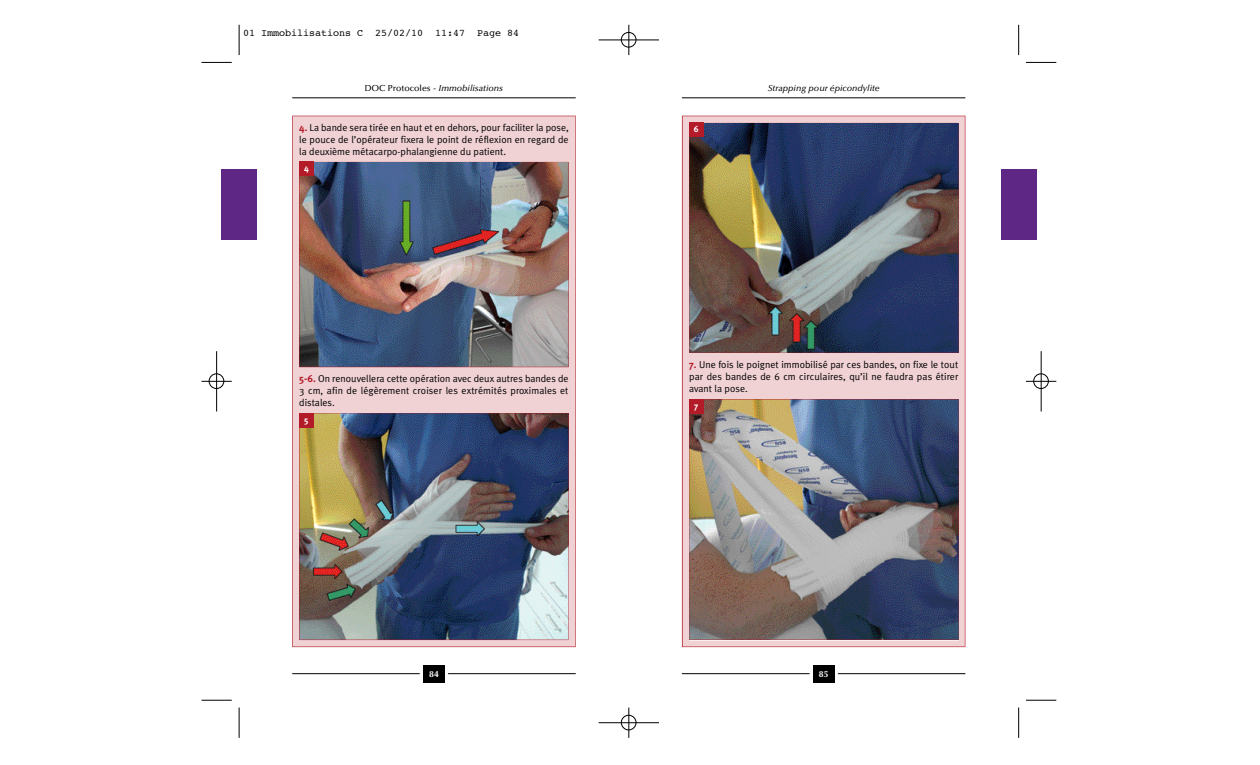
<style>
.page{position:relative;width:1260px;height:765px;background:#fff}
.page>*{position:absolute;margin:0;border:0;box-sizing:border-box;transform-origin:0 0}
.t1{font:10px/12px "Meta Plus Normal";letter-spacing:.005em;color:#000;text-align:justify}
.t2{font:10px "Courier";letter-spacing:-.005em;color:#000}
.t3{font:italic 500 8.75px "Optima";color:#000}
.t4{font:700 8.75px "Optima";color:#fff}
.t5{font:700 8.75px "Meta Plus";color:#fff}
.s1{font-style:normal}
.s2{font-family:"Meta Plus";font-weight:700;color:#b21b27}
</style>
<div class="page">
<div style="left:423px;top:665px;width:22px;height:18px;background:#000"></div>
<div style="left:813px;top:665px;width:21px;height:18px;background:#000"></div>
<hr style="left:292px;top:98px;width:284px;height:1px;background:#000">
<hr style="left:682px;top:98px;width:283px;height:1px;background:#000">
<hr style="left:448px;top:673px;width:128px;height:1px;background:#000">
<hr style="left:292px;top:673px;width:128px;height:1px;background:#000">
<hr style="left:838px;top:673px;width:127px;height:1px;background:#000">
<hr style="left:682px;top:673px;width:128px;height:1px;background:#000">
<div style="left:221px;top:169px;width:36px;height:71px;background:#5e2785"></div>
<div style="left:1001px;top:169px;width:35px;height:71px;background:#5e2785"></div>
<svg style="left:292px;top:116px;width:284px;height:531px;background:#eecbce"></svg>
<svg style="left:682px;top:116px;width:283px;height:531px;background:#ebc8cc"></svg>
<img style="left:299px;top:162px;width:270px;height:205px">
<div style="left:299px;top:162px;width:15px;height:14px;background:#b21b27"></div>
<img style="left:689px;top:399px;width:269px;height:241px">
<div style="left:689px;top:399px;width:14px;height:14px;background:#b21b27"></div>
<img style="left:299px;top:413px;width:270px;height:227px">
<div style="left:299px;top:413px;width:15px;height:14px;background:#b21b27"></div>
<img style="left:689px;top:123px;width:269px;height:230px">
<div style="left:689px;top:123px;width:14px;height:14px;background:#b21b27"></div>
<hr style="left:201px;top:62px;width:31px;height:1px;background:#000">
<hr style="left:239px;top:25px;width:1px;height:30px;background:#000">
<hr style="left:1026px;top:62px;width:30px;height:1px;background:#000">
<hr style="left:1018px;top:25px;width:1px;height:30px;background:#000">
<hr style="left:201px;top:700px;width:31px;height:1px;background:#000">
<hr style="left:239px;top:708px;width:1px;height:30px;background:#000">
<hr style="left:1026px;top:700px;width:30px;height:1px;background:#000">
<hr style="left:1018px;top:708px;width:1px;height:30px;background:#000">
<hr style="left:599px;top:40px;width:60px;height:1px;background:#000">
<hr style="left:629px;top:25px;width:1px;height:30px;background:#000">
<svg style="left:620px;top:32px;width:17px;height:16px"></svg>
<hr style="left:599px;top:723px;width:60px;height:1px;background:#000">
<hr style="left:629px;top:708px;width:1px;height:30px;background:#000">
<svg style="left:620px;top:714px;width:17px;height:17px"></svg>
<hr style="left:1026px;top:381px;width:30px;height:1px;background:#000">
<hr style="left:1041px;top:351px;width:1px;height:60px;background:#000">
<svg style="left:1033px;top:373px;width:16px;height:16px"></svg>
<hr style="left:201px;top:381px;width:31px;height:1px;background:#000">
<hr style="left:216px;top:351px;width:1px;height:60px;background:#000">
<svg style="left:208px;top:373px;width:17px;height:16px"></svg>
<p class="t2" style="left:243px;top:28px;width:277px">01 Immobilisations C 25/02/10 11:47 Page 84</p>
<p class="t3" style="left:365px;top:84px;width:140px"><span class="s1">DOC Protocoles</span> - Immobilisations</p>
<p class="t1" style="left:299px;top:122px;width:271px"><span class="s2">4.</span> La bande sera tirée en haut et en dehors, pour faciliter la pose, le pouce de l’opérateur fixera le point de réflexion en regard de la deuxième métacarpo-phalangienne du patient.</p>
<p class="t5" style="left:304px;top:164px;width:6px">4</p>
<p class="t1" style="left:299px;top:373px;width:271px"><span class="s2">5-6.</span> On renouvellera cette opération avec deux autres bandes de 3 cm, afin de légèrement croiser les extrémités proximales et distales.</p>
<p class="t5" style="left:304px;top:416px;width:6px">5</p>
<p class="t5" style="left:694px;top:125px;width:6px">6</p>
<p class="t3" style="left:768px;top:84px;width:114px">Strapping pour épicondylite</p>
<p class="t1" style="left:689px;top:359px;width:271px"><span class="s2">7.</span> Une fois le poignet immobilisé par ces bandes, on fixe le tout par des bandes de 6 cm circulaires, qu’il ne faudra pas étirer avant la pose.</p>
<p class="t5" style="left:694px;top:402px;width:6px">7</p>
<p class="t4" style="left:429px;top:668px;width:11px">84</p>
<p class="t4" style="left:819px;top:668px;width:11px">85</p>
</div>
